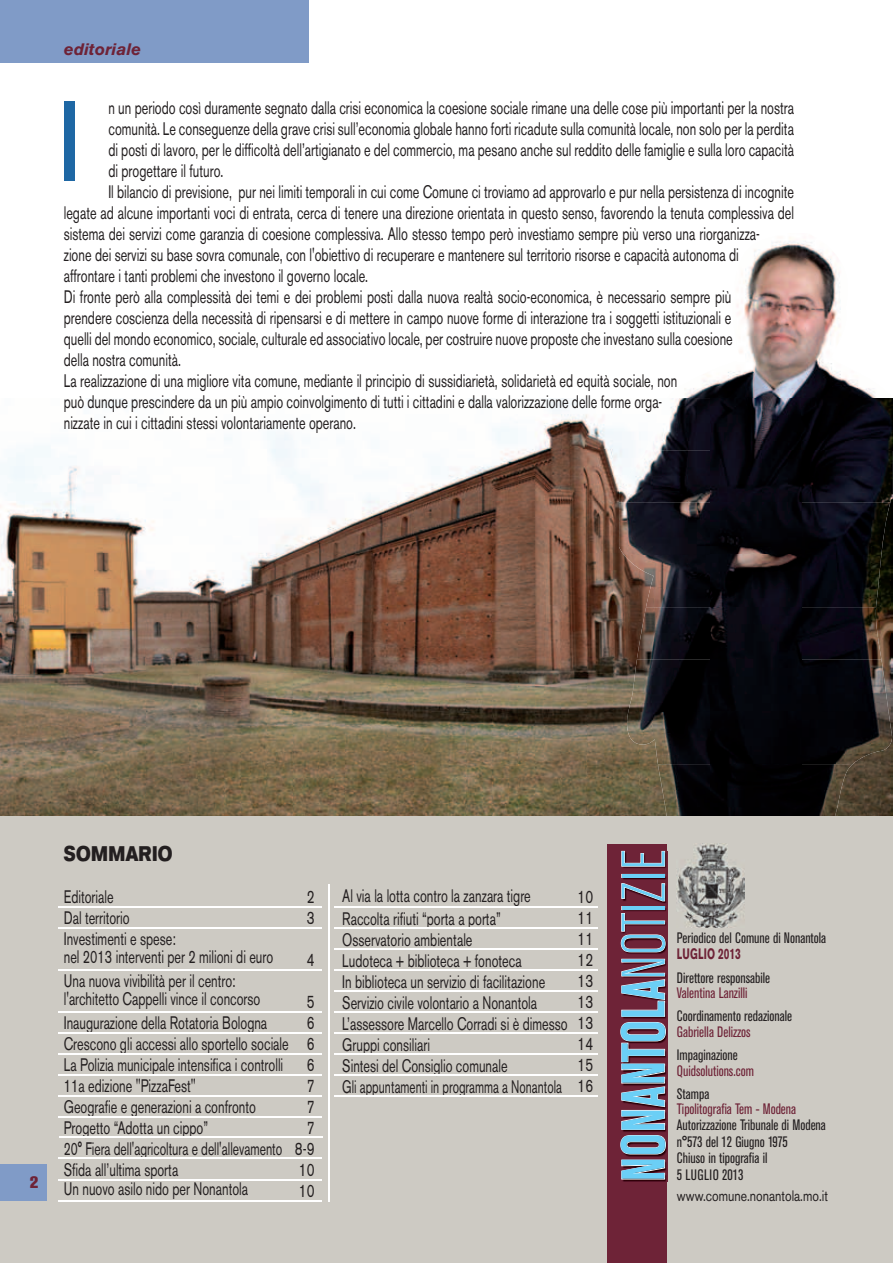
<style>
.page{position:relative;width:893px;height:1263px;background:#fff}
.page>*{position:absolute;margin:0;border:0;box-sizing:border-box;transform-origin:0 0}
.t1{font:700 condensed 112.8px "Akzidenz Grotesk BE";color:#1e67a4;scale:.75 1}
.t2{font:700 condensed 60.6px "Akzidenz Grotesk BE";letter-spacing:.02em;color:#6bcff6;scale:.78 1}
.t3{font:700 expanded 21px "Akzidenz Grotesk BE";letter-spacing:.02em;color:#231f20;scale:.7 1}
.t4{font:18px/21.1px "Akzidenz Grotesk BE";color:#231f20;scale:.7 1}
.t5{font:18px/21px "Akzidenz Grotesk BE";color:#231f20;scale:.75 1}
.t6{font:italic 700 16.5px "Akzidenz Grotesk BE";color:#6e2337}
.t7{font:800 16.5px "Akzidenz Grotesk BE";color:#6e2337}
.t8{font:condensed 15px/16.5px "Akzidenz Grotesk BE";color:#231f20;scale:.94 1}
.t9{font:condensed 15px "Akzidenz Grotesk BE";color:#6e2337;scale:.94 1}
.t10{font:15px "Akzidenz Grotesk BE";color:#231f20;scale:.81 1}
.t11{font:700 15px "Akzidenz Grotesk BE";color:#6e2337;scale:.68 1}
.s1{font-weight:300}
</style>
<div class="page">
<img style="left:0;top:398px;width:893px;height:418px">
<img style="left:685px;top:237px;width:191px;height:161px">
<img style="left:646px;top:398px;width:247px;height:52px">
<img style="left:619px;top:450px;width:274px;height:53px">
<img style="left:619px;top:503px;width:271px;height:52px">
<img style="left:624px;top:555px;width:257px;height:52px">
<img style="left:637px;top:607px;width:244px;height:52px">
<img style="left:628px;top:659px;width:261px;height:53px">
<img style="left:627px;top:712px;width:265px;height:52px">
<img style="left:658px;top:764px;width:195px;height:52px">
<div style="left:0;top:816px;width:893px;height:447px;background:#cdcac3"></div>
<div style="left:0;top:0;width:308px;height:63px;background:#809bc7"></div>
<div style="left:0;top:1164px;width:46px;height:37px;background:#809bc7"></div>
<div style="left:607px;top:844px;width:60px;height:419px;background:#6e2337"></div>
<img style="left:622px;top:852px;width:46px;height:329px">
<svg style="left:620px;top:913px;width:46px;height:267px"></svg>
<div style="left:622px;top:906px;width:43px;height:3px;border:1px solid #fff"></div>
<svg style="left:621px;top:883px;width:44px;height:19px"></svg>
<div style="left:622px;top:874px;width:43px;height:3px;border:1px solid #fff"></div>
<svg style="left:621px;top:851px;width:44px;height:16px"></svg>
<img style="left:676px;top:843px;width:69px;height:84px">
<hr style="left:58px;top:906px;width:263px;height:2px;background:#fff">
<hr style="left:58px;top:927px;width:263px;height:2px;background:#fff">
<hr style="left:58px;top:969px;width:263px;height:2px;background:#fff">
<hr style="left:58px;top:1011px;width:263px;height:2px;background:#fff">
<hr style="left:58px;top:1032px;width:263px;height:2px;background:#fff">
<hr style="left:58px;top:1053px;width:263px;height:2px;background:#fff">
<hr style="left:58px;top:1074px;width:263px;height:2px;background:#fff">
<hr style="left:58px;top:1095px;width:263px;height:2px;background:#fff">
<hr style="left:58px;top:1116px;width:263px;height:2px;background:#fff">
<hr style="left:60px;top:1136px;width:263px;height:2px;background:#fff">
<hr style="left:58px;top:1157px;width:263px;height:2px;background:#fff">
<hr style="left:58px;top:1179px;width:263px;height:1px;background:#fff">
<hr style="left:58px;top:1200px;width:263px;height:1px;background:#fff">
<hr style="left:328px;top:884px;width:1px;height:317px;background:#fff">
<hr style="left:334px;top:969px;width:264px;height:2px;background:#fff">
<hr style="left:334px;top:990px;width:264px;height:2px;background:#fff">
<hr style="left:334px;top:927px;width:264px;height:2px;background:#fff">
<hr style="left:334px;top:906px;width:264px;height:2px;background:#fff">
<hr style="left:334px;top:948px;width:264px;height:2px;background:#fff">
<hr style="left:334px;top:1032px;width:264px;height:2px;background:#fff">
<hr style="left:334px;top:1074px;width:264px;height:2px;background:#fff">
<hr style="left:334px;top:1095px;width:264px;height:2px;background:#fff">
<hr style="left:334px;top:1011px;width:264px;height:2px;background:#fff">
<hr style="left:334px;top:1053px;width:264px;height:2px;background:#fff">
<p class="t6" style="left:64px;top:39px;width:79px">editoriale</p>
<h1 class="t1" style="left:60px;top:77px;width:27px">I</h1>
<p class="t4" style="left:108px;top:97px;width:981px">n un periodo così duramente segnato dalla crisi economica la coesione sociale rimane una delle cose più importanti per la nostra</p>
<p class="t4" style="left:108px;top:118px;width:981px">comunità. Le conseguenze della grave crisi sull’economia globale hanno forti ricadute sulla comunità locale, non solo per la perdita</p>
<p class="t4" style="left:108px;top:139px;width:981px">di posti di lavoro, per le difficoltà dell’artigianato e del commercio, ma pesano anche sul reddito delle famiglie e sulla loro capacità</p>
<p class="t4" style="left:108px;top:161px;width:166px">di progettare il futuro.</p>
<p class="t4" style="left:108px;top:182px;width:981px">Il bilancio di previsione, pur nei limiti temporali in cui come Comune ci troviamo ad approvarlo e pur nella persistenza di incognite</p>
<p class="t4" style="left:64px;top:203px;width:1045px">legate ad alcune importanti voci di entrata, cerca di tenere una direzione orientata in questo senso, favorendo la tenuta complessiva del</p>
<p class="t4" style="left:64px;top:224px;width:996px">sistema dei servizi come garanzia di coesione complessiva. Allo stesso tempo però investiamo sempre più verso una riorganizza-</p>
<p class="t4" style="left:64px;top:245px;width:966px">zione dei servizi su base sovra comunale, con l'obiettivo di recuperare e mantenere sul territorio risorse e capacità autonoma di</p>
<p class="t4" style="left:64px;top:266px;width:436px">affrontare i tanti problemi che investono il governo locale.</p>
<p class="t4" style="left:64px;top:287px;width:955px">Di fronte però alla complessità dei temi e dei problemi posti dalla nuova realtà socio-economica, è necessario sempre più</p>
<p class="t4" style="left:64px;top:308px;width:955px">prendere coscienza della necessità di ripensarsi e di mettere in campo nuove forme di interazione tra i soggetti istituzionali e</p>
<p class="t4" style="left:64px;top:329px;width:957px">quelli del mondo economico, sociale, culturale ed associativo locale, per costruire nuove proposte che investano sulla coesione</p>
<p class="t4" style="left:64px;top:350px;width:169px">della nostra comunità.</p>
<p class="t4" style="left:64px;top:371px;width:878px">La realizzazione di una migliore vita comune, mediante il principio di sussidiarietà, solidarietà ed equità sociale, non</p>
<p class="t4" style="left:64px;top:392px;width:856px">può dunque prescindere da un più ampio coinvolgimento di tutti i cittadini e dalla valorizzazione delle forme orga-</p>
<p class="t4" style="left:64px;top:413px;width:419px">nizzate in cui i cittadini stessi volontariamente operano.</p>
<p class="t7" style="left:30px;top:1173px;width:10px">2</p>
<p class="t3" style="left:64px;top:841px;width:157px">SOMMARIO</p>
<p class="t4" style="left:64px;top:886px;width:162px">Editoriale<br>Dal territorio<br>Investimenti e spese:</p>
<p class="t4" style="left:64px;top:945px;width:301px;line-height:24px">nel 2013 interventi per 2 milioni di euro<br>Una nuova vivibilità per il centro:</p>
<p class="t4" style="left:64px;top:987px;width:292px;line-height:24px">l'architetto Cappelli vince il concorso<br>Inaugurazione della Rotatoria Bologna</p>
<p class="t4" style="left:64px;top:1033px;width:323px">Crescono gli accessi allo sportello sociale La Polizia municipale intensifica i controlli 11a edizione "PizzaFest"<br>Geografie e generazioni a confronto Progetto “Adotta un cippo”<br>20° Fiera dell'agricoltura e dell'allevamento Sfida all’ultima sporta<br>Un nuovo asilo nido per Nonantola</p>
<p class="t5" style="left:307px;top:886px;width:12px">2<br>3</p>
<p class="t5" style="left:307px;top:949px;width:12px">4</p>
<p class="t5" style="left:295px;top:991px;width:28px;text-align:right">5<br>6<br>6<br>6<br>7<br>7<br>7<br>8-9<br>10<br>10</p>
<p class="t4" style="left:342px;top:885px;width:323px">Al via la lotta contro la zanzara tigre Raccolta rifiuti “porta a porta” Osservatorio ambientale<br>Ludoteca + biblioteca + fonoteca<br>In biblioteca un servizio di facilitazione Servizio civile volontario a Nonantola L’assessore Marcello Corradi si è dimesso Gruppi consiliari<br>Sintesi del Consiglio comunale<br>Gli appuntamenti in programma a Nonantola</p>
<p class="t5" style="left:577px;top:886px;width:22px;text-align:justify">10<br>11<br>11<br>12<br>13<br>13<br>13<br>14<br>15<br>16</p>
<h2 class="t2" style="left:609px;top:1181px;width:427px;rotate:-90deg">NONANTOLA<span class="s1">NOTIZIE</span></h2>
<p class="t8" style="left:677px;top:930px;width:160px">Periodico del Comune di Nonantola</p>
<p class="t11" style="left:677px;top:945px;width:96px">LUGLIO 2013</p>
<p class="t8" style="left:677px;top:970px;width:101px">Direttore responsabile</p>
<p class="t9" style="left:677px;top:985px;width:77px">Valentina Lanzilli</p>
<p class="t8" style="left:677px;top:1008px;width:124px">Coordinamento redazionale</p>
<p class="t9" style="left:677px;top:1024px;width:80px">Gabriella Delizzos</p>
<p class="t8" style="left:677px;top:1047px;width:66px">Impaginazione</p>
<p class="t9" style="left:677px;top:1063px;width:83px">Quidsolutions.com</p>
<p class="t8" style="left:677px;top:1086px;width:36px">Stampa</p>
<p class="t9" style="left:677px;top:1100px;width:128px">Tipolitografia Tem - Modena</p>
<p class="t8" style="left:677px;top:1117px;width:160px">Autorizzazione Tribunale di Modena n°573 del 12 Giugno 1975<br>Chiuso in tipografia il<br>5 LUGLIO 2013</p>
<p class="t10" style="left:677px;top:1186px;width:188px">www.comune.nonantola.mo.it</p>
</div>
